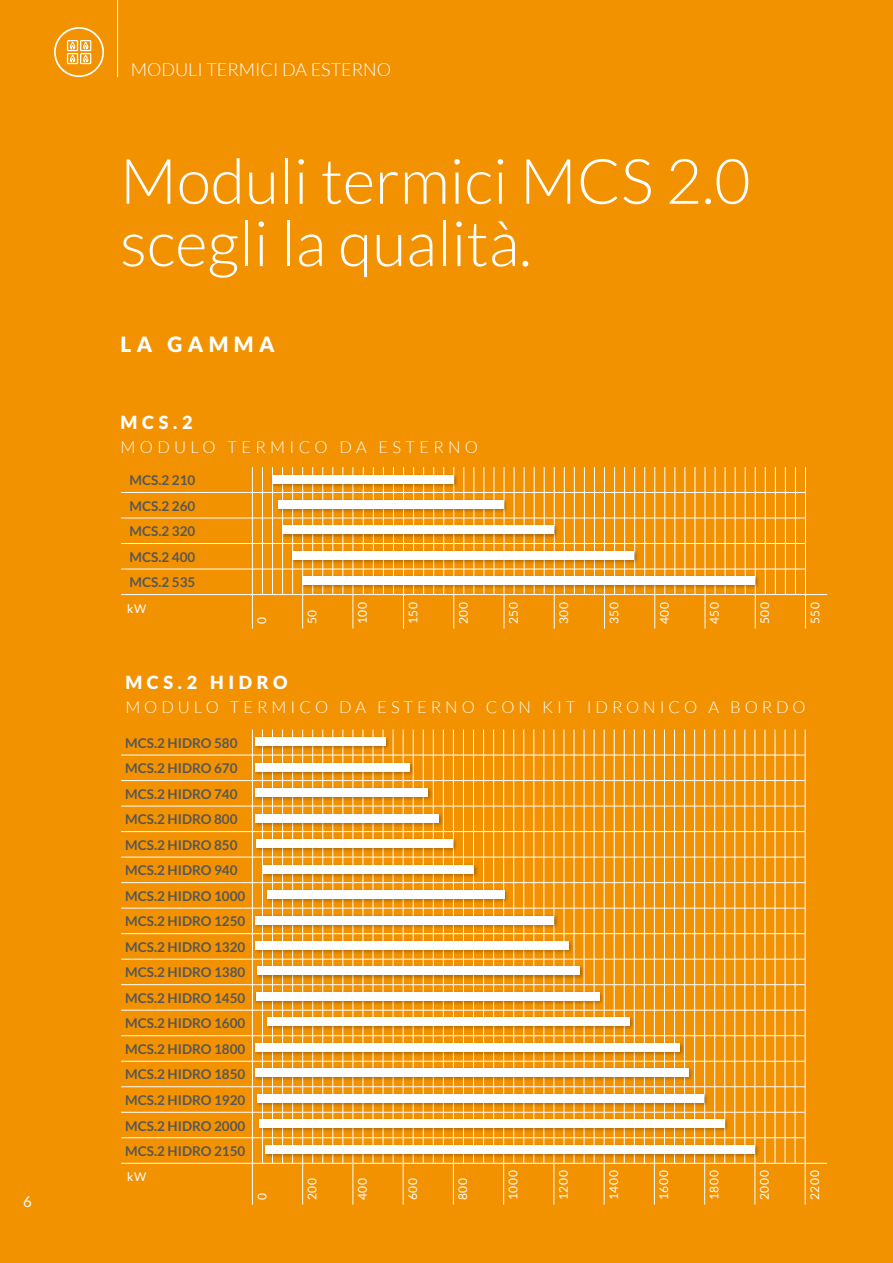
<style>
.page{position:relative;width:893px;height:1263px;background:#f39200}
.page>*{position:absolute;margin:0;border:0;box-sizing:border-box;transform-origin:0 0}
.t1{font:300 62.55px/62.4px "Lato";color:#fff}
.t2{font:900 21px "Lato";letter-spacing:.26em;color:#fff}
.t3{font:300 18px "Lato";color:#fff}
.t4{font:900 18px "Lato";letter-spacing:.26em;color:#fff}
.t5{font:300 16.5px "Lato";letter-spacing:.24em;color:#fff}
.t6{font:300 16.5px "Lato";letter-spacing:.26em;color:#fff}
.t7{font:15px "Lato";color:#fff}
.t8{font:700 13.5px/25.5px "Lato";color:#575756}
.t9{font:12px "Lato";letter-spacing:.07em;color:#fff}
</style>
<div class="page">
<hr style="left:117px;top:0;width:1px;height:77px;background:#fff">
<svg style="left:54px;top:27px;width:50px;height:50px"></svg>
<hr style="left:121px;top:755px;width:131px;height:1px;background:#fff">
<hr style="left:121px;top:780px;width:131px;height:1px;background:#fff">
<hr style="left:121px;top:806px;width:131px;height:1px;background:#fff">
<hr style="left:121px;top:831px;width:131px;height:1px;background:#fff">
<hr style="left:121px;top:857px;width:131px;height:1px;background:#fff">
<hr style="left:121px;top:882px;width:131px;height:1px;background:#fff">
<hr style="left:121px;top:908px;width:131px;height:1px;background:#fff">
<hr style="left:121px;top:933px;width:131px;height:1px;background:#fff">
<hr style="left:121px;top:959px;width:131px;height:1px;background:#fff">
<hr style="left:121px;top:984px;width:131px;height:1px;background:#fff">
<hr style="left:121px;top:1010px;width:131px;height:1px;background:#fff">
<hr style="left:121px;top:1035px;width:131px;height:1px;background:#fff">
<hr style="left:121px;top:1061px;width:131px;height:1px;background:#fff">
<hr style="left:121px;top:1086px;width:131px;height:1px;background:#fff">
<hr style="left:121px;top:1112px;width:131px;height:1px;background:#fff">
<hr style="left:121px;top:1137px;width:131px;height:1px;background:#fff">
<hr style="left:121px;top:1163px;width:131px;height:1px;background:#fff">
<hr style="left:252px;top:1163px;width:1px;height:41px;background:#fff">
<hr style="left:302px;top:1163px;width:1px;height:41px;background:#fff">
<hr style="left:353px;top:1163px;width:1px;height:41px;background:#fff">
<hr style="left:403px;top:1163px;width:1px;height:41px;background:#fff">
<hr style="left:453px;top:1163px;width:1px;height:41px;background:#fff">
<hr style="left:503px;top:1163px;width:1px;height:41px;background:#fff">
<hr style="left:553px;top:1163px;width:1px;height:41px;background:#fff">
<hr style="left:604px;top:1163px;width:1px;height:41px;background:#fff">
<hr style="left:654px;top:1163px;width:1px;height:41px;background:#fff">
<hr style="left:704px;top:1163px;width:1px;height:41px;background:#fff">
<hr style="left:754px;top:1163px;width:1px;height:41px;background:#fff">
<hr style="left:805px;top:1163px;width:1px;height:41px;background:#fff">
<svg style="left:252px;top:729px;width:575px;height:435px"></svg>
<div style="left:253px;top:735px;width:138px;height:16px;background:#000;opacity:.3"></div>
<div style="left:256px;top:737px;width:130px;height:9px;background:#fff"></div>
<div style="left:253px;top:761px;width:162px;height:15px;background:#000;opacity:.3"></div>
<div style="left:256px;top:763px;width:154px;height:8px;background:#fff"></div>
<div style="left:253px;top:786px;width:180px;height:16px;background:#000;opacity:.3"></div>
<div style="left:256px;top:788px;width:172px;height:9px;background:#fff"></div>
<div style="left:253px;top:812px;width:191px;height:15px;background:#000;opacity:.3"></div>
<div style="left:256px;top:814px;width:183px;height:8px;background:#fff"></div>
<div style="left:255px;top:837px;width:203px;height:16px;background:#000;opacity:.3"></div>
<div style="left:257px;top:839px;width:196px;height:9px;background:#fff"></div>
<div style="left:265px;top:888px;width:244px;height:16px;background:#000;opacity:.3"></div>
<div style="left:267px;top:890px;width:237px;height:9px;background:#fff"></div>
<div style="left:253px;top:914px;width:306px;height:15px;background:#000;opacity:.3"></div>
<div style="left:256px;top:916px;width:298px;height:8px;background:#fff"></div>
<div style="left:253px;top:939px;width:321px;height:16px;background:#000;opacity:.3"></div>
<div style="left:256px;top:941px;width:313px;height:9px;background:#fff"></div>
<div style="left:256px;top:964px;width:329px;height:16px;background:#000;opacity:.3"></div>
<div style="left:258px;top:967px;width:322px;height:8px;background:#fff"></div>
<div style="left:253px;top:990px;width:351px;height:16px;background:#000;opacity:.3"></div>
<div style="left:256px;top:992px;width:343px;height:9px;background:#fff"></div>
<div style="left:265px;top:1015px;width:370px;height:16px;background:#000;opacity:.3"></div>
<div style="left:267px;top:1018px;width:363px;height:8px;background:#fff"></div>
<div style="left:253px;top:1041px;width:432px;height:16px;background:#000;opacity:.3"></div>
<div style="left:256px;top:1043px;width:424px;height:8px;background:#fff"></div>
<div style="left:253px;top:1066px;width:441px;height:16px;background:#000;opacity:.3"></div>
<div style="left:256px;top:1068px;width:433px;height:9px;background:#fff"></div>
<div style="left:256px;top:1092px;width:453px;height:15px;background:#000;opacity:.3"></div>
<div style="left:258px;top:1094px;width:446px;height:8px;background:#fff"></div>
<div style="left:258px;top:1117px;width:472px;height:16px;background:#000;opacity:.3"></div>
<div style="left:260px;top:1119px;width:465px;height:9px;background:#fff"></div>
<div style="left:263px;top:1143px;width:497px;height:15px;background:#000;opacity:.3"></div>
<div style="left:265px;top:1145px;width:490px;height:8px;background:#fff"></div>
<div style="left:261px;top:863px;width:218px;height:15px;background:#000;opacity:.3"></div>
<div style="left:263px;top:865px;width:211px;height:8px;background:#fff"></div>
<hr style="left:121px;top:492px;width:131px;height:1px;background:#fff">
<hr style="left:121px;top:518px;width:131px;height:1px;background:#fff">
<hr style="left:121px;top:543px;width:131px;height:1px;background:#fff">
<hr style="left:121px;top:569px;width:131px;height:1px;background:#fff">
<hr style="left:121px;top:594px;width:131px;height:1px;background:#fff">
<hr style="left:252px;top:594px;width:1px;height:34px;background:#fff">
<hr style="left:302px;top:594px;width:1px;height:34px;background:#fff">
<hr style="left:353px;top:594px;width:1px;height:34px;background:#fff">
<hr style="left:403px;top:594px;width:1px;height:34px;background:#fff">
<hr style="left:453px;top:594px;width:1px;height:34px;background:#fff">
<hr style="left:504px;top:594px;width:1px;height:34px;background:#fff">
<hr style="left:554px;top:594px;width:1px;height:34px;background:#fff">
<hr style="left:604px;top:594px;width:1px;height:34px;background:#fff">
<hr style="left:654px;top:594px;width:1px;height:34px;background:#fff">
<hr style="left:705px;top:594px;width:1px;height:34px;background:#fff">
<hr style="left:755px;top:594px;width:1px;height:34px;background:#fff">
<hr style="left:805px;top:594px;width:1px;height:34px;background:#fff">
<svg style="left:252px;top:467px;width:575px;height:128px"></svg>
<div style="left:270px;top:473px;width:189px;height:15px;background:#000;opacity:.3"></div>
<div style="left:273px;top:475px;width:181px;height:8px;background:#fff"></div>
<div style="left:276px;top:498px;width:233px;height:16px;background:#000;opacity:.3"></div>
<div style="left:278px;top:500px;width:226px;height:9px;background:#fff"></div>
<div style="left:280px;top:524px;width:279px;height:15px;background:#000;opacity:.3"></div>
<div style="left:282px;top:526px;width:271px;height:8px;background:#fff"></div>
<div style="left:290px;top:549px;width:349px;height:16px;background:#000;opacity:.3"></div>
<div style="left:292px;top:551px;width:342px;height:9px;background:#fff"></div>
<div style="left:300px;top:574px;width:460px;height:16px;background:#000;opacity:.3"></div>
<div style="left:302px;top:576px;width:453px;height:9px;background:#fff"></div>
<p class="t7" style="left:23px;top:1193px;width:10px">6</p>
<h3 class="t3" style="left:131px;top:60px;width:262px">MODULI TERMICI DA ESTERNO</h3>
<h1 class="t1" style="left:120px;top:150px;width:632px">Moduli termici MCS 2.0 scegli la qualità.</h1>
<h2 class="t2" style="left:121px;top:332px;width:155px">LA GAMMA</h2>
<h3 class="t4" style="left:121px;top:411px;width:73px">MCS.2</h3>
<p class="t6" style="left:121px;top:438px;width:359px">MODULO TERMICO DA ESTERNO</p>
<p class="t8" style="left:130px;top:467px;width:67px;text-align:justify">MCS.2 210<br>MCS.2 260<br>MCS.2 320<br>MCS.2 400<br>MCS.2 535</p>
<p class="t9" style="left:127px;top:602px;width:21px">kW</p>
<p class="t9" style="left:255px;top:624px;width:8px;rotate:-90deg">0</p>
<p class="t9" style="left:306px;top:624px;width:16px;rotate:-90deg">50</p>
<p class="t9" style="left:356px;top:624px;width:24px;rotate:-90deg">100</p>
<p class="t9" style="left:406px;top:624px;width:24px;rotate:-90deg">150</p>
<p class="t9" style="left:457px;top:624px;width:24px;rotate:-90deg">200</p>
<p class="t9" style="left:507px;top:624px;width:24px;rotate:-90deg">250</p>
<p class="t9" style="left:557px;top:624px;width:24px;rotate:-90deg">300</p>
<p class="t9" style="left:607px;top:624px;width:24px;rotate:-90deg">350</p>
<p class="t9" style="left:658px;top:624px;width:24px;rotate:-90deg">400</p>
<p class="t9" style="left:708px;top:624px;width:24px;rotate:-90deg">450</p>
<p class="t9" style="left:758px;top:624px;width:24px;rotate:-90deg">500</p>
<p class="t9" style="left:808px;top:624px;width:24px;rotate:-90deg">550</p>
<h3 class="t4" style="left:125px;top:672px;width:164px">MCS.2 HIDRO</h3>
<p class="t5" style="left:125px;top:698px;width:682px">MODULO TERMICO DA ESTERNO CON KIT IDRONICO A BORDO</p>
<p class="t8" style="left:125px;top:730px;width:122px">MCS.2 HIDRO 580<br>MCS.2 HIDRO 670<br>MCS.2 HIDRO 740<br>MCS.2 HIDRO 800<br>MCS.2 HIDRO 850<br>MCS.2 HIDRO 940<br>MCS.2 HIDRO 1000<br>MCS.2 HIDRO 1250<br>MCS.2 HIDRO 1320<br>MCS.2 HIDRO 1380<br>MCS.2 HIDRO 1450<br>MCS.2 HIDRO 1600<br>MCS.2 HIDRO 1800<br>MCS.2 HIDRO 1850<br>MCS.2 HIDRO 1920<br>MCS.2 HIDRO 2000<br>MCS.2 HIDRO 2150</p>
<p class="t9" style="left:127px;top:1170px;width:21px">kW</p>
<p class="t9" style="left:255px;top:1200px;width:8px;rotate:-90deg">0</p>
<p class="t9" style="left:306px;top:1200px;width:24px;rotate:-90deg">200</p>
<p class="t9" style="left:356px;top:1200px;width:24px;rotate:-90deg">400</p>
<p class="t9" style="left:406px;top:1200px;width:24px;rotate:-90deg">600</p>
<p class="t9" style="left:456px;top:1200px;width:24px;rotate:-90deg">800</p>
<p class="t9" style="left:507px;top:1200px;width:32px;rotate:-90deg">1000</p>
<p class="t9" style="left:557px;top:1200px;width:32px;rotate:-90deg">1200</p>
<p class="t9" style="left:607px;top:1200px;width:32px;rotate:-90deg">1400</p>
<p class="t9" style="left:657px;top:1200px;width:32px;rotate:-90deg">1600</p>
<p class="t9" style="left:707px;top:1200px;width:32px;rotate:-90deg">1800</p>
<p class="t9" style="left:758px;top:1200px;width:32px;rotate:-90deg">2000</p>
<p class="t9" style="left:808px;top:1200px;width:32px;rotate:-90deg">2200</p>
</div>
